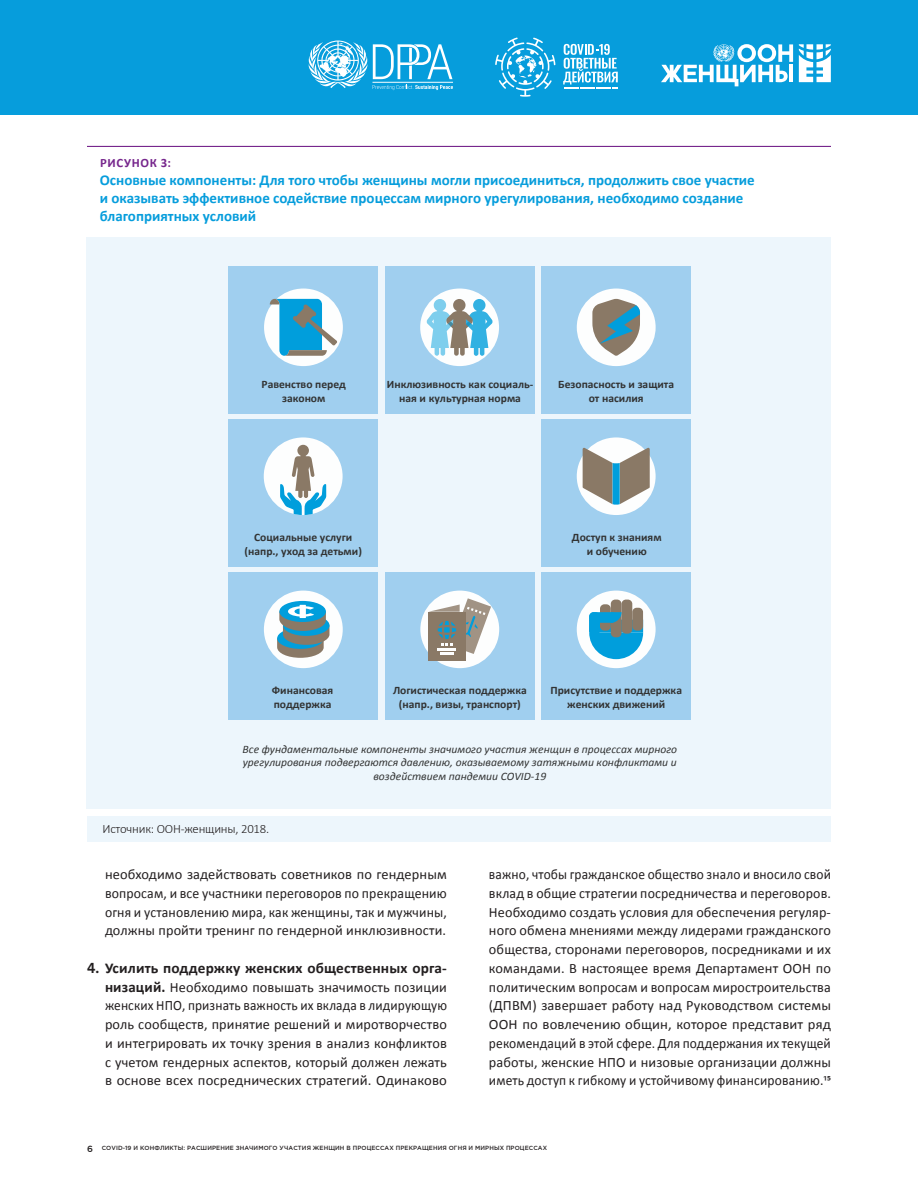
<style>
.page{position:relative;width:918px;height:1188px;background:#fff}
.page>*{position:absolute;margin:0;border:0;box-sizing:border-box;transform-origin:0 0}
.t1{font:700 15px/18px "Calibri";color:#069ddc}
.t2{font:700 15px "Calibri";letter-spacing:.01em;color:#231f20}
.t3{font:14.25px/18.8px "Calibri";letter-spacing:.01em;color:#231f20;text-align:justify;scale:.94 1}
.t4{font:14.25px/18.8px "Calibri";letter-spacing:.01em;color:#231f20;text-align:justify}
.t5{font:300 12.75px "Calibri";letter-spacing:-.015em;color:#231f20}
.t6{font:700 12.75px "Calibri";letter-spacing:.06em;color:#77278d}
.t7{font:700 11.4px/13.6px "Calibri";color:#323333;text-align:center}
.t8{font:italic 11.4px/13.6px "Calibri";color:#323333;text-align:center}
.t9{font:500 6px "Gotham Pro";letter-spacing:.02em;color:#231f20}
.s1{font-family:"The Sans Bold Caps";font-weight:400}
.s2{font-weight:700;font-size:15px}
.s3{font-size:9px}
</style>
<div class="page">
<div style="left:0;top:0;width:918px;height:115px;background:#069ddc"></div>
<svg style="left:661px;top:44px;width:132px;height:42px"></svg>
<svg style="left:799px;top:44px;width:32px;height:38px"></svg>
<svg style="left:495px;top:38px;width:60px;height:59px"></svg>
<svg style="left:563px;top:44px;width:55px;height:45px"></svg>
<svg style="left:373px;top:85px;width:80px;height:5px"></svg>
<hr style="left:373px;top:82px;width:80px;height:1px;background:#fff">
<svg style="left:309px;top:41px;width:58px;height:47px"></svg>
<svg style="left:373px;top:44px;width:79px;height:35px"></svg>
<div style="left:87px;top:237px;width:744px;height:572px;background:#edf6fc"></div>
<div style="left:229px;top:266px;width:149px;height:148px;background:#a0cfef"></div>
<div style="left:264px;top:289px;width:79px;height:77px;background:#fdfefe;border-radius:50%"></div>
<svg style="left:270px;top:299px;width:67px;height:57px"></svg>
<div style="left:229px;top:572px;width:149px;height:148px;background:#a0cfef"></div>
<div style="left:264px;top:591px;width:79px;height:77px;background:#fdfefe;border-radius:50%"></div>
<svg style="left:279px;top:601px;width:47px;height:21px"></svg>
<svg style="left:277px;top:605px;width:53px;height:53px"></svg>
<div style="left:385px;top:572px;width:150px;height:148px;background:#a0cfef"></div>
<div style="left:420px;top:591px;width:79px;height:77px;background:#fdfefe;border-radius:50%"></div>
<div style="left:428px;top:612px;width:38px;height:48px;background:#8a7966"></div>
<hr style="left:440px;top:652px;width:14px;height:3px;background:#fdfefe">
<svg style="left:429px;top:598px;width:62px;height:56px"></svg>
<div style="left:541px;top:572px;width:150px;height:148px;background:#a0cfef"></div>
<div style="left:577px;top:591px;width:79px;height:77px;background:#fdfefe;border-radius:50%"></div>
<svg style="left:589px;top:633px;width:54px;height:26px"></svg>
<svg style="left:600px;top:629px;width:43px;height:4px"></svg>
<div style="left:600px;top:604px;width:11px;height:27px;background:#8a7966;border-radius:4px"></div>
<div style="left:589px;top:612px;width:11px;height:23px;background:#009edc;border-radius:4px"></div>
<div style="left:611px;top:600px;width:11px;height:37px;background:#8a7966;border-radius:4px"></div>
<div style="left:622px;top:600px;width:10px;height:34px;background:#8a7966;border-radius:4px"></div>
<div style="left:632px;top:608px;width:11px;height:23px;background:#8a7966;border-radius:4px"></div>
<div style="left:589px;top:612px;width:27px;height:11px;background:#009edc;border-radius:4px"></div>
<svg style="left:612px;top:612px;width:10px;height:11px"></svg>
<div style="left:541px;top:419px;width:150px;height:148px;background:#a0cfef"></div>
<div style="left:577px;top:437px;width:79px;height:78px;background:#fdfefe;border-radius:50%"></div>
<svg style="left:583px;top:448px;width:67px;height:57px"></svg>
<div style="left:385px;top:266px;width:150px;height:148px;background:#a0cfef"></div>
<div style="left:420px;top:289px;width:79px;height:77px;background:#fdfefe;border-radius:50%"></div>
<svg style="left:427px;top:299px;width:66px;height:57px"></svg>
<div style="left:229px;top:419px;width:149px;height:148px;background:#a0cfef"></div>
<div style="left:264px;top:437px;width:79px;height:78px;background:#fdfefe;border-radius:50%"></div>
<svg style="left:280px;top:445px;width:46px;height:70px"></svg>
<div style="left:541px;top:266px;width:150px;height:148px;background:#a0cfef"></div>
<svg style="left:577px;top:289px;width:79px;height:77px"></svg>
<hr style="left:87px;top:146px;width:744px;height:1px;background:#77278d">
<div style="left:87px;top:816px;width:744px;height:25px;background:#edf6fc"></div>
<p class="t6" style="left:100px;top:154px;width:73px">Рисунок 3:</p>
<p class="t1" style="left:100px;top:171px;width:657px">Основные компоненты: Для того чтобы женщины могли присоединиться, продолжить свое участие и оказывать эффективное содействие процессам мирного урегулирования, необходимо создание благоприятных условий</p>
<p class="t7" style="left:262px;top:378px;width:86px">Равенство перед законом</p>
<p class="t7" style="left:387px;top:378px;width:148px">Инклюзивность как социаль&shy;ная и культурная норма</p>
<p class="t7" style="left:558px;top:378px;width:117px">Безопасность и защита от насилия</p>
<p class="t7" style="left:245px;top:531px;width:119px">Социальные услуги (напр., уход за детьми)</p>
<p class="t7" style="left:572px;top:531px;width:91px">Доступ к знаниям и обучению</p>
<p class="t7" style="left:272px;top:683px;width:63px;text-align:left">Финансовая поддержка</p>
<p class="t7" style="left:393px;top:684px;width:135px">Логистическая поддержка (напр., визы, транспорт)</p>
<p class="t7" style="left:550px;top:683px;width:133px">Присутствие и поддержка женских движений</p>
<p class="t8" style="left:243px;top:742px;width:436px">Все фундаментальные компоненты значимого участия женщин в процессах мирного урегулирования подвергаются давлению, оказываемому затяжными конфликтами и воздействием пандемии COVID-19</p>
<p class="t5" style="left:102px;top:821px;width:168px">Источник: ООН-женщины, 2018.</p>
<p class="t4" style="left:105px;top:865px;width:343px">необходимо задействовать советников по гендерным вопросам, и все участники переговоров по прекращению огня и установлению мира, как женщины, так и мужчины, должны пройти тренинг по гендерной инклюзивности.</p>
<p class="t2" style="left:87px;top:958px;width:361px"><span class="s1">4.</span> Усилить поддержку женских общественных орга-</p>
<p class="t4" style="left:105px;top:977px;width:344px"><span class="s2">низаций.</span> Необходимо повышать значимость позиции женских НПО, признать важность их вклада в лидирующую роль сообществ, принятие решений и миротворчество и интегрировать их точку зрения в анализ конфликтов с учетом гендерных аспектов, который должен лежать в основе всех посреднических стратегий. Одинаково</p>
<p class="t3" style="left:489px;top:865px;width:365px">важно, чтобы гражданское общество знало и вносило свой вклад в общие стратегии посредничества и переговоров.<br>Необходимо создать условия для обеспечения регуляр&shy;ного обмена мнениями между лидерами гражданского общества, сторонами переговоров, посредниками и их командами. В настоящее время Департамент ООН по политическим вопросам и вопросам миростроительства (ДПВМ) завершает работу над Руководством системы ООН по вовлечению общин, которое представит ряд рекомендаций в этой сфере. Для поддержания их текущей работы, женские НПО и низовые организации должны иметь доступ к гибкому и устойчивому финансированию.15</p>
<p class="t9" style="left:87px;top:1145px;width:462px"><span class="s3">6</span> COVID-19 и конфликты: Расширение значимого участия женщин в процессах прекращения огня и мирных процессах</p>
</div>
